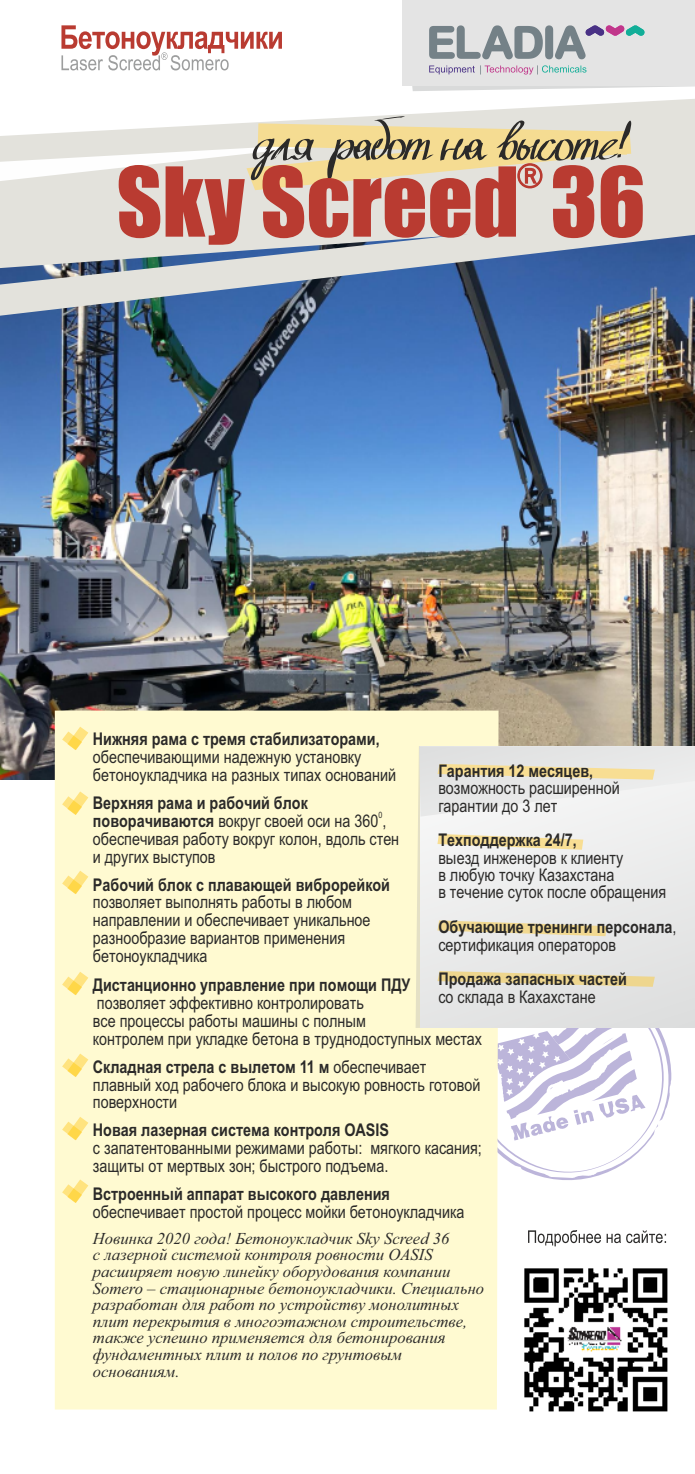
<style>
.page{position:relative;width:695px;height:1474px;background:#fff}
.page>*{position:absolute;margin:0;border:0;box-sizing:border-box;transform-origin:0 0}
.t1{font:88.73px "Impact";color:#b93b31}
.t2{font:17.5px/17.8px "Arial Narrow";color:#2b2a29}
.t3{font:700 17.5px/17.3px "Arial Narrow";color:#2b2a29}
.t4{font:italic 16.62px/16.6px "Times New Roman";color:#2b2a29}
.t5{font:8.75px "Arial Narrow";color:#2b2a29}
.s1{font-weight:400}
.s2{font-weight:700}
</style>
<div class="page">
<img style="left:0;top:317px;width:694px;height:462px">
<svg style="left:498px;top:1027px;width:183px;height:153px"></svg>
<div style="left:55px;top:710px;width:443px;height:699px;background:#fffad1"></div>
<div style="left:420px;top:746px;width:274px;height:281px;background:#eaeaea"></div>
<svg style="left:0;top:269px;width:694px;height:48px;background:#6782aa"></svg>
<svg style="left:0;top:99px;width:694px;height:170px;background:#d3d7d8"></svg>
<svg style="left:62px;top:726px;width:26px;height:24px"></svg>
<svg style="left:62px;top:791px;width:26px;height:24px"></svg>
<svg style="left:62px;top:870px;width:26px;height:24px"></svg>
<svg style="left:62px;top:971px;width:26px;height:24px"></svg>
<svg style="left:62px;top:1053px;width:26px;height:24px"></svg>
<svg style="left:62px;top:1116px;width:26px;height:24px"></svg>
<svg style="left:0;top:116px;width:631px;height:74px;background:#ddd5bf"></svg>
<svg style="left:528px;top:1230px;width:138px;height:16px"></svg>
<svg style="left:62px;top:1179px;width:26px;height:23px"></svg>
<div style="left:402px;top:0;width:292px;height:86px;background:#e4e4e4"></div>
<svg style="left:419px;top:746px;width:236px;height:70px"></svg>
<svg style="left:437px;top:920px;width:170px;height:16px"></svg>
<svg style="left:437px;top:971px;width:217px;height:15px"></svg>
<svg style="left:437px;top:834px;width:146px;height:15px"></svg>
<svg style="left:412px;top:25px;width:282px;height:66px"></svg>
<svg style="left:61px;top:25px;width:221px;height:45px"></svg>
<img style="left:524px;top:1268px;width:144px;height:144px">
<h1 class="t1" style="left:116px;top:166px;width:530px">Sky Screed 36</h1>
<p class="t3" style="left:93px;top:732px;width:288px">Нижняя рама с тремя стабилизаторами,</p>
<p class="t2" style="left:93px;top:749px;width:304px">обеспечивающими надежную установку бетоноукладчика на разных типах оснований</p>
<p class="t3" style="left:93px;top:795px;width:216px">Верхняя рама и рабочий блок</p>
<p class="t5" style="left:378px;top:811px;width:5px">0</p>
<p class="t3" style="left:438px;top:763px;width:156px">Гарантия 12 месяцев,</p>
<p class="t2" style="left:438px;top:781px;width:183px;line-height:17.3px">возможность расширенной гарантии до 3 лет</p>
<p class="t3" style="left:438px;top:833px;width:140px">Техподдержка 24/7,</p>
<p class="t2" style="left:438px;top:850px;width:229px;line-height:17.3px">выезд инженеров к клиенту<br>в любую точку Казахстана<br>в течение суток после обращения</p>
<p class="t3" style="left:438px;top:920px;width:240px">Обучающие тренинги персонала<span class="s1">, сертификация операторов</span></p>
<p class="t3" style="left:438px;top:972px;width:190px">Продажа запасных частей</p>
<p class="t2" style="left:438px;top:989px;width:159px">со склада в Кахахстане</p>
<p class="t2" style="left:93px;top:813px;width:308px"><span class="s2">поворачиваются</span> вокруг своей оси на 360 , обеспечивая работу вокруг колон, вдоль стен и других выступов</p>
<p class="t3" style="left:93px;top:877px;width:298px">Рабочий блок с плавающей виброрейкой</p>
<p class="t2" style="left:93px;top:895px;width:279px">позволяет выполнять работы в любом направлении и обеспечивает уникальное разнообразие вариантов применения бетоноукладчика</p>
<p class="t3" style="left:93px;top:978px;width:319px">Дистанционно управление при помощи ПДУ</p>
<p class="t2" style="left:93px;top:995px;width:390px">позволяет эффективно контролировать<br>все процессы работы машины с полным<br>контролем при укладке бетона в труднодоступных местах</p>
<p class="t2" style="left:93px;top:1059px;width:389px"><span class="s2">Складная стрела с вылетом 11 м</span> обеспечивает плавный ход рабочего блока и высокую ровность готовой поверхности</p>
<p class="t3" style="left:93px;top:1123px;width:297px">Новая лазерная система контроля OASIS</p>
<p class="t2" style="left:93px;top:1140px;width:390px">с запатентованными режимами работы: мягкого касания; защиты от мертвых зон; быстрого подъема.</p>
<p class="t3" style="left:93px;top:1186px;width:298px">Встроенный аппарат высокого давления</p>
<p class="t2" style="left:93px;top:1204px;width:373px">обеспечивает простой процесс мойки бетоноукладчика</p>
<p class="t4" style="left:93px;top:1231px;width:393px">Новинка 2020 года! Бетоноукладчик Sky Screed 36<br>с лазерной системой контроля ровности OASIS расширяет новую линейку оборудования компании Somero – cтационарные бетоноукладчики. Специально разработан для работ по устройству монолитных плит перекрытия в многоэтажном строительстве, также успешно применяется для бетонирования фундаментных плит и полов по грунтовым основаниям.</p>
</div>
